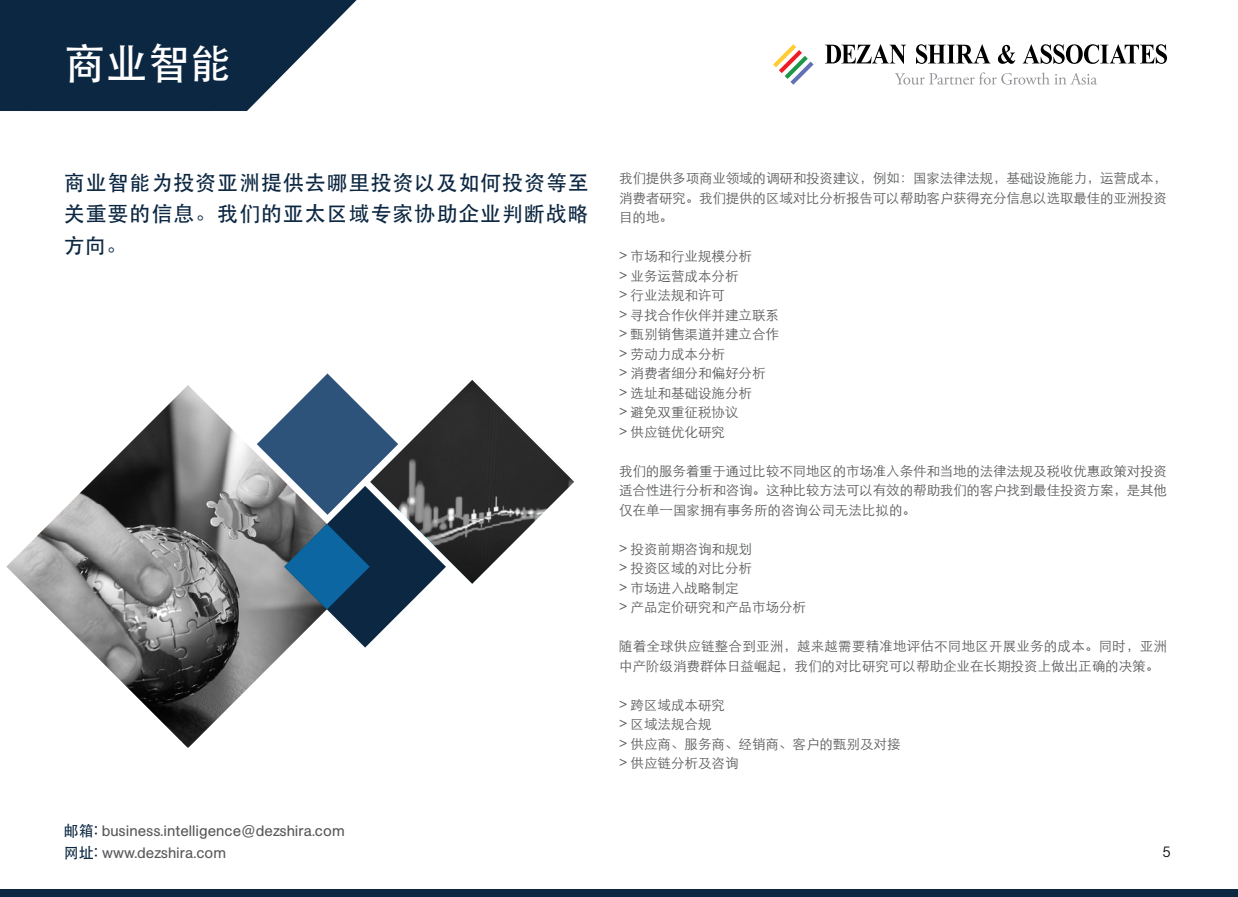
<style>
.page{position:relative;width:1238px;height:897px;background:#fff}
.page>*{position:absolute;margin:0;border:0;box-sizing:border-box;transform-origin:0 0}
.t1{font:500 42px "ST Heiti SC";color:#fff}
.t2{font:500 21px/31.5px "ST Heiti SC";letter-spacing:.045em;color:#0c2741;text-align:justify}
.t3{font:15px/22.5px "Unlimited Sans";color:#59595b}
.t4{font:300 15px "Unlimited Sans";color:#000}
.t5{font:300 13.5px/19.5px "ST Heiti SC";color:#58595b}
.s1{font-family:"ST Heiti SC";font-weight:500;color:#0c2741}
</style>
<div class="page">
<svg style="left:0;top:0;width:356px;height:111px"></svg>
<svg style="left:6px;top:385px;width:282px;height:363px"></svg>
<svg style="left:257px;top:373px;width:318px;height:275px"></svg>
<svg style="left:825px;top:44px;width:81px;height:20px"></svg>
<svg style="left:916px;top:44px;width:74px;height:20px"></svg>
<svg style="left:998px;top:45px;width:17px;height:19px"></svg>
<svg style="left:1022px;top:44px;width:145px;height:20px"></svg>
<svg style="left:773px;top:44px;width:40px;height:41px"></svg>
<svg style="left:895px;top:72px;width:202px;height:13px"></svg>
<div style="left:0;top:890px;width:1238px;height:7px;background:#0c2741"></div>
<h1 class="t1" style="left:64px;top:39px;width:169px">商业智能</h1>
<h2 class="t2" style="left:64px;top:166px;width:526px">商业智能为投资亚洲提供去哪里投资以及如何投资等至关重要的信息。我们的亚太区域专家协助企业判断战略方向。</h2>
<p class="t3" style="left:64px;top:819px;width:282px"><span class="s1">邮箱:</span> business.intelligence@dezshira.com<span class="s1">网址:</span> www.dezshira.com</p>
<p class="t5" style="left:619px;top:167px;width:549px;text-align:justify">我们提供多项商业领域的调研和投资建议，例如：国家法律法规，基础设施能力，运营成本，消费者研究。我们提供的区域对比分析报告可以帮助客户获得充分信息以选取最佳的亚洲投资目的地。</p>
<p class="t5" style="left:619px;top:245px;width:162px">&gt; 市场和行业规模分析<br>&gt; 业务运营成本分析<br>&gt; 行业法规和许可<br>&gt; 寻找合作伙伴并建立联系&gt; 甄别销售渠道并建立合作&gt; 劳动力成本分析<br>&gt; 消费者细分和偏好分析<br>&gt; 选址和基础设施分析<br>&gt; 避免双重征税协议<br>&gt; 供应链优化研究</p>
<p class="t5" style="left:619px;top:460px;width:549px;text-align:justify">我们的服务着重于通过比较不同地区的市场准入条件和当地的法律法规及税收优惠政策对投资适合性进行分析和咨询。这种比较方法可以有效的帮助我们的客户找到最佳投资方案，是其他仅在单一国家拥有事务所的咨询公司无法比拟的。</p>
<p class="t5" style="left:619px;top:538px;width:189px">&gt; 投资前期咨询和规划<br>&gt; 投资区域的对比分析<br>&gt; 市场进入战略制定<br>&gt; 产品定价研究和产品市场分析</p>
<p class="t5" style="left:619px;top:635px;width:549px">随着全球供应链整合到亚洲，越来越需要精准地评估不同地区开展业务的成本。同时，亚洲中产阶级消费群体日益崛起，我们的对比研究可以帮助企业在长期投资上做出正确的决策。</p>
<p class="t5" style="left:619px;top:694px;width:283px">&gt; 跨区域成本研究<br>&gt; 区域法规合规<br>&gt; 供应商、服务商、经销商、客户的甄别及对接&gt; 供应链分析及咨询</p>
<p class="t4" style="left:1162px;top:842px;width:10px">5</p>
</div>
